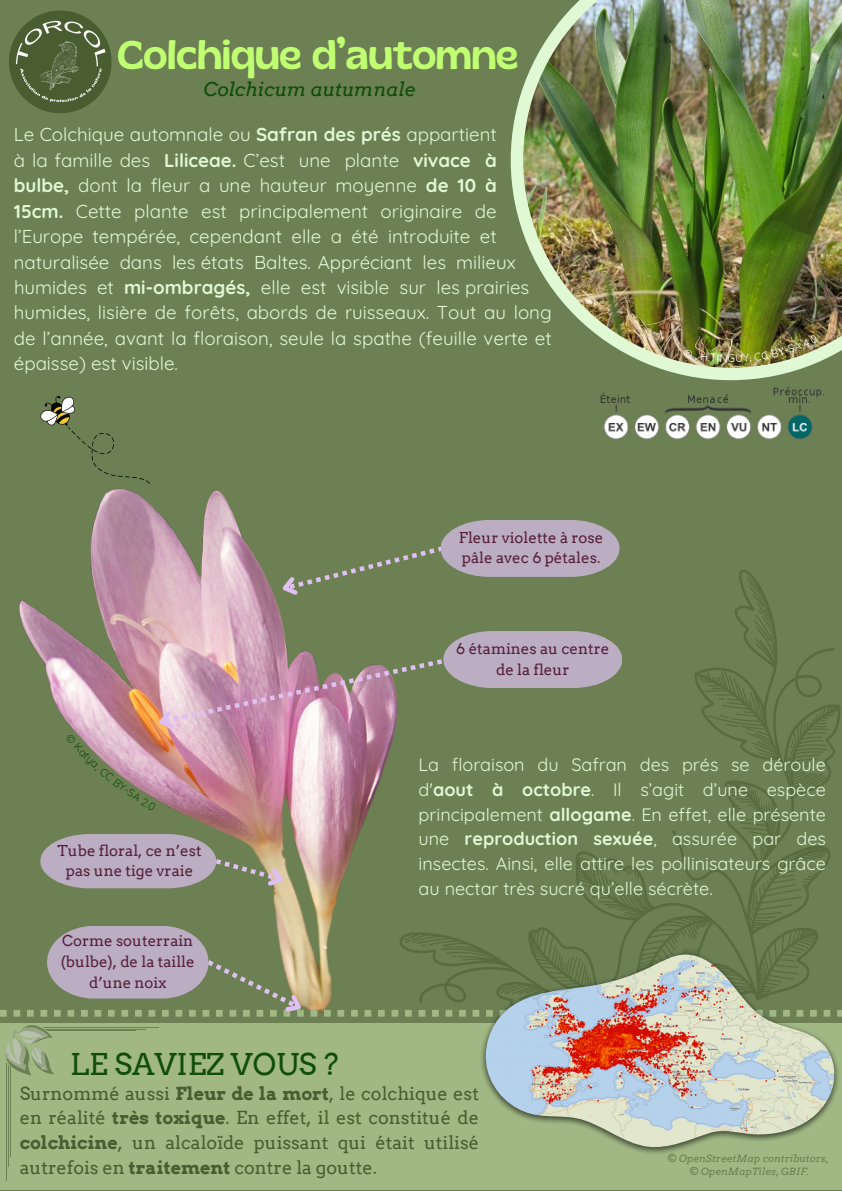
<style>
.page{position:relative;width:842px;height:1191px;background:#fff}
.page>*{position:absolute;margin:0;border:0;box-sizing:border-box;transform-origin:0 0}
.t1{font:40px "Gliker";color:#c1ff72}
.t2{font:30px "Arvo";color:#0f4d08}
.t3{font:italic 19px "Arvo";color:#0f4d08}
.t4{font:18.7px/25.5px "Quicksand";color:#e0f8d4}
.t5{font:18px/24.8px "Quicksand";color:#e0f8d4;text-align:justify}
.t6{font:18px/24.8px "Arvo";color:#495d31;text-align:justify}
.t7{font:15px/20.2px "Arvo";color:#571f3c;text-align:center}
.t8{font:italic 10px "Arvo";color:#6c8054}
.s1{font-weight:700}
</style>
<div class="page">
<div style="left:0;top:0;width:842px;height:1190px;background:#6c8054"></div>
<img style="left:9px;top:375px;width:488px;height:661px;border-radius:75px">
<svg style="left:399px;top:570px;width:441px;height:355px"></svg>
<svg style="left:511px;top:88px;width:292px;height:292px"></svg>
<img style="left:523px;top:0;width:319px;height:368px">
<div style="left:0;top:1022px;width:842px;height:167px;background:#a1b884"></div>
<img style="left:600px;top:386px;width:224px;height:54px">
<div style="left:9px;top:11px;width:103px;height:102px;background:#495d31;border-radius:50%"></div>
<img style="left:15px;top:18px;width:91px;height:87px">
<svg style="left:40px;top:834px;width:251px;height:59px"></svg>
<svg style="left:39px;top:395px;width:111px;height:88px"></svg>
<svg style="left:274px;top:520px;width:345px;height:82px"></svg>
<hr style="left:6px;top:1062px;width:1px;height:118px;background:#6c8054">
<hr style="left:8px;top:1065px;width:1px;height:101px;background:#6c8054">
<hr style="left:10px;top:1066px;width:1px;height:90px;background:#6c8054">
<img style="left:484px;top:1075px;width:355px;height:79px">
<img style="left:485px;top:1075px;width:350px;height:72px">
<svg style="left:0;top:925px;width:842px;height:150px"></svg>
<svg style="left:66px;top:631px;width:556px;height:179px"></svg>
<img style="left:683px;top:335px;width:135px;height:27px">
<h3 class="t1" style="left:117px;top:30px;width:402px">Colchique d’automne</h3>
<h3 class="t3" style="left:204px;top:78px;width:213px">Colchicum autumnale</h3>
<p class="t4" style="left:14px;top:122px;width:503px">Le Colchique automnale ou <span class="s1">Safran des prés</span> appartient<br>à la famille des <span class="s1">Liliceae.</span> C’est une plante <span class="s1">vivace à bulbe,</span> dont la fleur a une hauteur moyenne <span class="s1">de 10 à 15cm.</span> Cette plante est principalement originaire de l’Europe tempérée, cependant elle a été introduite et naturalisée dans les états Baltes. Appréciant les milieux</p>
<p class="t4" style="left:14px;top:274px;width:517px">humides et <span class="s1">mi-ombragés,</span> elle est visible sur les prairies</p>
<p class="t4" style="left:14px;top:299px;width:539px;text-align:justify">humides, lisière de forêts, abords de ruisseaux. Tout au long de l’année, avant la floraison, seule la spathe (feuille verte et épaisse) est visible.</p>
<h3 class="t7" style="left:459px;top:527px;width:146px;text-align:left">Fleur violette à rose pâle avec 6 pétales.</h3>
<h3 class="t7" style="left:57px;top:840px;width:146px">Tube floral, ce n’est pas une tige vraie</h3>
<p class="t7" style="left:61px;top:930px;width:136px;line-height:21px">Corme souterrain (bulbe), de la taille d’une noix</p>
<h3 class="t2" style="left:70px;top:1046px;width:270px">LE SAVIEZ VOUS ?</h3>
<h4 class="t7" style="left:456px;top:638px;width:155px">6 étamines au centre de la fleur</h4>
<p class="t5" style="left:419px;top:751px;width:409px">La floraison du Safran des prés se déroule d'<span class="s1">aout à octobre</span>. Il s’agit d’une espèce principalement <span class="s1">allogame</span>. En effet, elle présente une <span class="s1">reproduction sexuée</span>, assurée par des insectes. Ainsi, elle attire les pollinisateurs grâce au nectar très sucré qu’elle sécrète.</p>
<h4 class="t6" style="left:20px;top:1080px;width:461px">Surnommé aussi <span class="s1">Fleur de la mort</span>, le colchique est en réalité <span class="s1">très toxique</span>. En effet, il est constitué de <span class="s1">colchicine</span>, un alcaloïde puissant qui était utilisé autrefois en <span class="s1">traitement</span> contre la goutte.</h4>
<p class="t8" style="left:668px;top:1152px;width:162px">© OpenStreetMap contributors,</p>
<p class="t8" style="left:690px;top:1165px;width:121px">© OpenMapTiles, GBIF.</p>
</div>
